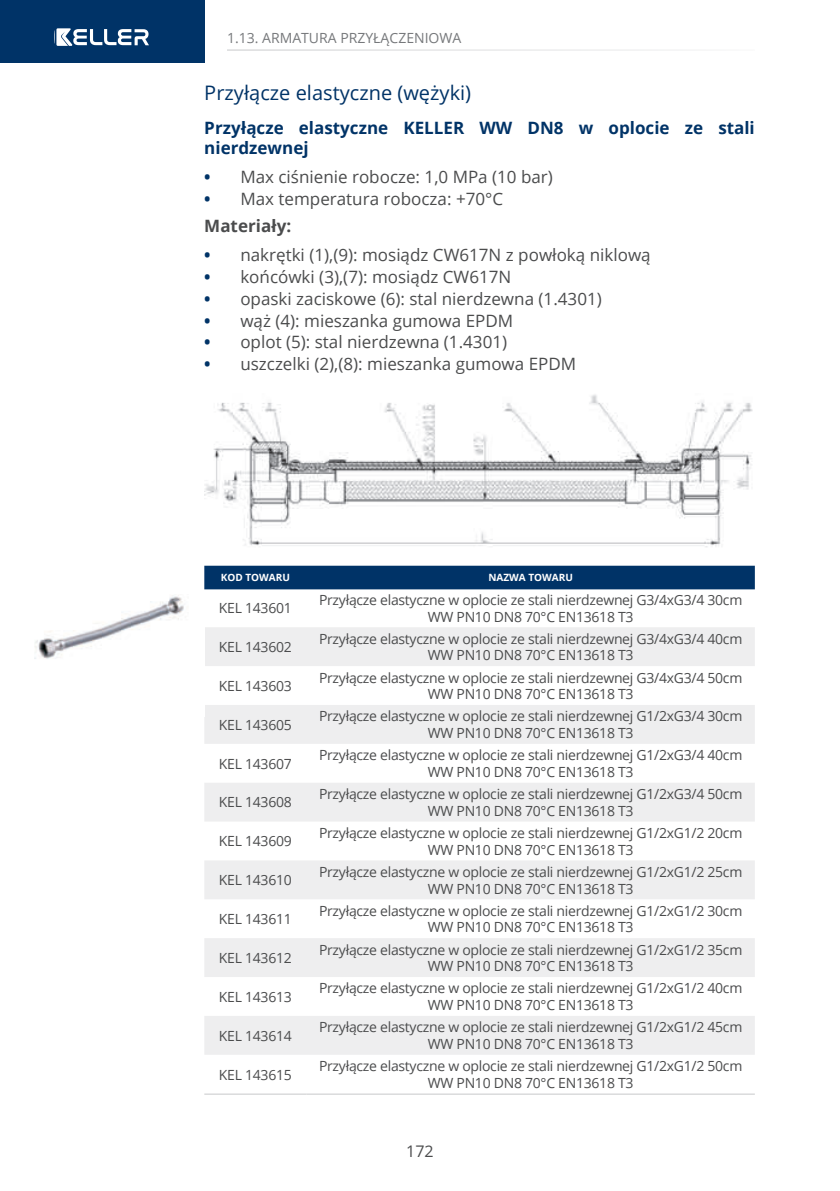
<style>
.page{position:relative;width:840px;height:1191px;background:#fff}
.page>*{position:absolute;margin:0;border:0;box-sizing:border-box;transform-origin:0 0}
.t1{font:20px "Open Sans";color:#003367}
.t2{font:17px/27.4px "Open Sans";color:#4b4c4d}
.t3{font:700 17px/20.4px "Open Sans";color:#003367}
.t4{font:16px "Open Sans";color:#4b4c4d}
.t5{font:14px/16.8px "Open Sans";letter-spacing:-.02em;color:#4b4c4d;text-align:center}
.t6{font:14px "Open Sans";color:#76787b}
.t7{font:700 10px "Open Sans";color:#fff}
.s1{font-weight:700;color:#003367}
.s2{font-weight:700}
</style>
<div class="page">
<hr style="left:227px;top:50px;width:527px;height:1px;background:#c7c8ca">
<img style="left:204px;top:394px;width:549px;height:153px">
<div style="left:204px;top:566px;width:550px;height:23px;background:#003367"></div>
<svg style="left:204px;top:627px;width:550px;height:427px;fill:#eeeeef"></svg>
<hr style="left:204px;top:1093px;width:102px;height:1px;background:#c7c8ca">
<hr style="left:306px;top:1093px;width:448px;height:1px;background:#c7c8ca">
<img style="left:34px;top:595px;width:150px;height:64px">
<div style="left:0;top:0;width:204px;height:62px;background:#003367"></div>
<svg style="left:54px;top:28px;width:95px;height:18px"></svg>
<p class="t6" style="left:227px;top:28px;width:236px">1.13. ARMATURA PRZYŁĄCZE NI OWA</p>
<h1 class="t1" style="left:204px;top:79px;width:268px">Przyłącze elastyczne (wężyki)</h1>
<p class="t3" style="left:204px;top:117px;width:551px">Przyłącze elastyczne KELLER WW DN8 w oplocie ze stali nierdzewnej</p>
<p class="t2" style="left:204px;top:162px;width:350px"><span class="s1">•</span> Max ciśnienie robocze: 1,0 MPa (10 bar)</p>
<p class="t2" style="left:204px;top:184px;width:299px"><span class="s1">•</span> Max temperatura robocza: +70°C<br><span class="s2">Materiały:</span></p>
<p class="t2" style="left:204px;top:241px;width:447px"><span class="s1">•</span> nakrętki (1),(9): mosiądz CW617N z powłoką niklową</p>
<p class="t2" style="left:204px;top:263px;width:308px"><span class="s1">•</span> końcówki (3),(7): mosiądz CW617N</p>
<p class="t2" style="left:204px;top:284px;width:399px"><span class="s1">•</span> opaski zaciskowe (6): stal nierdzewna (1.4301)</p>
<p class="t2" style="left:204px;top:306px;width:310px"><span class="s1">•</span> wąż (4): mieszanka gumowa EP DM</p>
<p class="t2" style="left:204px;top:328px;width:304px"><span class="s1">•</span> oplot (5): stal nierdzewna (1.4301)</p>
<p class="t2" style="left:204px;top:350px;width:373px"><span class="s1">•</span> uszczelki (2),(8): mieszanka gumowa EP DM</p>
<p class="t7" style="left:221px;top:570px;width:71px">KOD TOWARU</p>
<p class="t7" style="left:488px;top:570px;width:86px">NAZWA TOWARU</p>
<p class="t5" style="left:219px;top:599px;width:74px">KE L 143601</p>
<p class="t5" style="left:319px;top:591px;width:424px">Przyłącze elastyczne w oplocie ze stali nierdzewnej G3/4xG3/4 30cm<br>WW PN10 DN8 70°C EN13618 T3</p>
<p class="t5" style="left:219px;top:638px;width:74px">KE L 143602</p>
<p class="t5" style="left:319px;top:630px;width:424px">Przyłącze elastyczne w oplocie ze stali nierdzewnej G3/4xG3/4 40cm<br>WW PN10 DN8 70°C EN13618 T3</p>
<p class="t5" style="left:219px;top:677px;width:74px">KE L 143603</p>
<p class="t5" style="left:319px;top:668px;width:424px">Przyłącze elastyczne w oplocie ze stali nierdzewnej G3/4xG3/4 50cm<br>WW PN10 DN8 70°C EN13618 T3</p>
<p class="t5" style="left:219px;top:716px;width:74px">KE L 143605</p>
<p class="t5" style="left:319px;top:707px;width:424px">Przyłącze elastyczne w oplocie ze stali nierdzewnej G1/2xG3/4 30cm<br>WW PN10 DN8 70°C EN13618 T3</p>
<p class="t5" style="left:219px;top:755px;width:74px">KE L 143607</p>
<p class="t5" style="left:319px;top:746px;width:424px">Przyłącze elastyczne w oplocie ze stali nierdzewnej G1/2xG3/4 40cm<br>WW PN10 DN8 70°C EN13618 T3</p>
<p class="t5" style="left:219px;top:793px;width:74px">KE L 143608</p>
<p class="t5" style="left:319px;top:785px;width:424px">Przyłącze elastyczne w oplocie ze stali nierdzewnej G1/2xG3/4 50cm<br>WW PN10 DN8 70°C EN13618 T3</p>
<p class="t5" style="left:219px;top:832px;width:74px">KE L 143609</p>
<p class="t5" style="left:319px;top:824px;width:424px">Przyłącze elastyczne w oplocie ze stali nierdzewnej G1/2xG1/2 20cm<br>WW PN10 DN8 70°C EN13618 T3</p>
<p class="t5" style="left:219px;top:871px;width:74px">KEL 143610</p>
<p class="t5" style="left:319px;top:863px;width:424px">Przyłącze elastyczne w oplocie ze stali nierdzewnej G1/2xG1/2 25cm<br>WW PN10 DN8 70°C EN13618 T3</p>
<p class="t5" style="left:219px;top:910px;width:74px">KEL 143611</p>
<p class="t5" style="left:319px;top:902px;width:424px">Przyłącze elastyczne w oplocie ze stali nierdzewnej G1/2xG1/2 30cm<br>WW PN10 DN8 70°C EN13618 T3</p>
<p class="t5" style="left:219px;top:949px;width:74px">KEL 143612</p>
<p class="t5" style="left:319px;top:940px;width:424px">Przyłącze elastyczne w oplocie ze stali nierdzewnej G1/2xG1/2 35cm<br>WW PN10 DN8 70°C EN13618 T3</p>
<p class="t5" style="left:219px;top:988px;width:74px">KEL 143613</p>
<p class="t5" style="left:319px;top:979px;width:424px">Przyłącze elastyczne w oplocie ze stali nierdzewnej G1/2xG1/2 40cm<br>WW PN10 DN8 70°C EN13618 T3</p>
<p class="t5" style="left:219px;top:1026px;width:74px">KEL 143614</p>
<p class="t5" style="left:319px;top:1018px;width:424px">Przyłącze elastyczne w oplocie ze stali nierdzewnej G1/2xG1/2 45cm<br>WW PN10 DN8 70°C EN13618 T3</p>
<p class="t5" style="left:219px;top:1065px;width:74px">KEL 143615</p>
<p class="t5" style="left:319px;top:1057px;width:424px">Przyłącze elastyczne w oplocie ze stali nierdzewnej G1/2xG1/2 50cm<br>WW PN10 DN8 70°C EN13618 T3</p>
<p class="t4" style="left:406px;top:1140px;width:29px">172</p>
</div>
